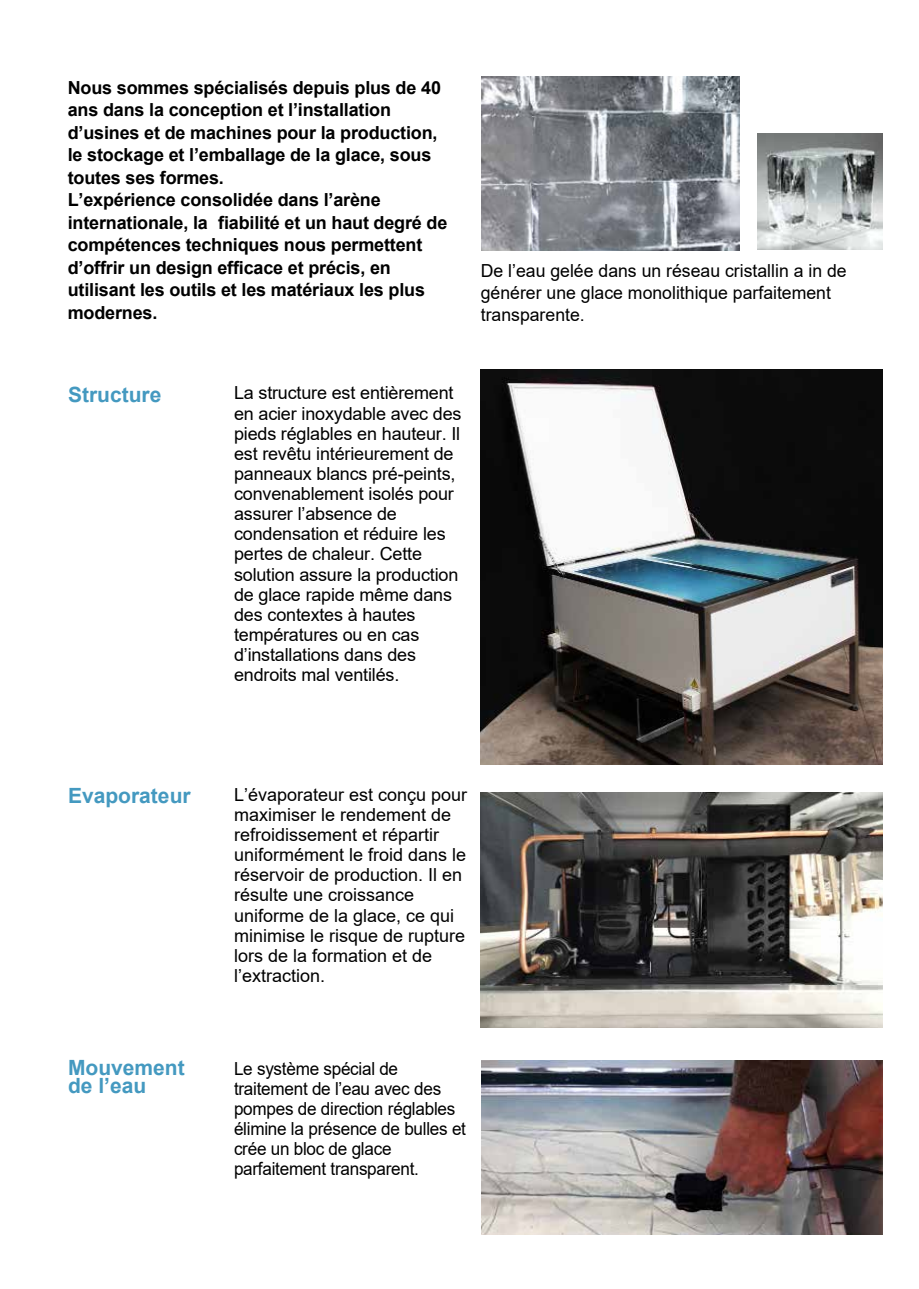
<style>
.page{position:relative;width:919px;height:1289px;background:#fff}
.page>*{position:absolute;margin:0;border:0;box-sizing:border-box;transform-origin:0 0}
.t1{font:700 21px/18px "Arial";color:#4499c0}
.t2{font:18px/20.1px "Arial";letter-spacing:-.01em;color:#000}
.t3{font:700 18px/22.5px "Arial";letter-spacing:-.01em;color:#000}
.t4{font:18px/20.1px "Arial";letter-spacing:-.01em;color:#000;scale:.95 1}
.s1{font-style:inherit}
</style>
<div class="page">
<img style="left:480px;top:792px;width:402px;height:235px">
<img style="left:480px;top:369px;width:402px;height:395px">
<img style="left:481px;top:1060px;width:401px;height:174px">
<img style="left:757px;top:133px;width:125px;height:117px">
<img style="left:481px;top:77px;width:258px;height:174px">
<p class="t3" style="left:68px;top:77px;width:381px">Nous sommes spécialisés depuis plus de 40 ans dans la conception et l’installation d’usines et de machines pour la production, le stockage et l’emballage de la glace, sous toutes ses formes.<br>L’expérience consolidée dans l’arène <span class="s1">internationale, la</span> f<span class="s1">iabilité et un haut degré de </span>compétences techniques nous permettent <span class="s1">d’o</span>ff<span class="s1">rir un design e</span>ff<span class="s1">icace et précis, en </span>utilisant les outils et les matériaux les plus modernes.</p>
<p class="t2" style="left:480px;top:260px;width:367px;line-height:21.6px">De l’eau gelée dans un réseau cristallin a in de générer une glace monolithique parfaitement transparente.</p>
<p class="t1" style="left:68px;top:385px;width:95px">Structure</p>
<p class="t2" style="left:234px;top:383px;width:229px">La structure est entièrement en acier inoxydable avec des pieds réglables en hauteur. Il est revêtu intérieurement de panneaux blancs pré-peints, convenablement isolés pour assurer l’absence de condensation et réduire les pertes de chaleur. Cette solution assure la production de glace rapide même dans des contextes à hautes températures ou en cas d’installations dans des endroits mal ventilés.</p>
<p class="t1" style="left:68px;top:787px;width:124px">Evaporateur</p>
<p class="t1" style="left:68px;top:1058px;width:118px">Mouvement de l’eau</p>
<p class="t2" style="left:234px;top:784px;width:235px">L’évaporateur est conçu pour maximiser le rendement de refroidissement et répartir uniformément le froid dans le réservoir de production. Il en résulte une croissance uniforme de la glace, ce qui minimise le risque de rupture lors de la formation et de l’extraction.</p>
<p class="t4" style="left:234px;top:1058px;width:246px">Le système spécial de traitement de l’eau avec des pompes de direction réglables élimine la présence de bulles et crée un bloc de glace parfaitement transparent.</p>
</div>
